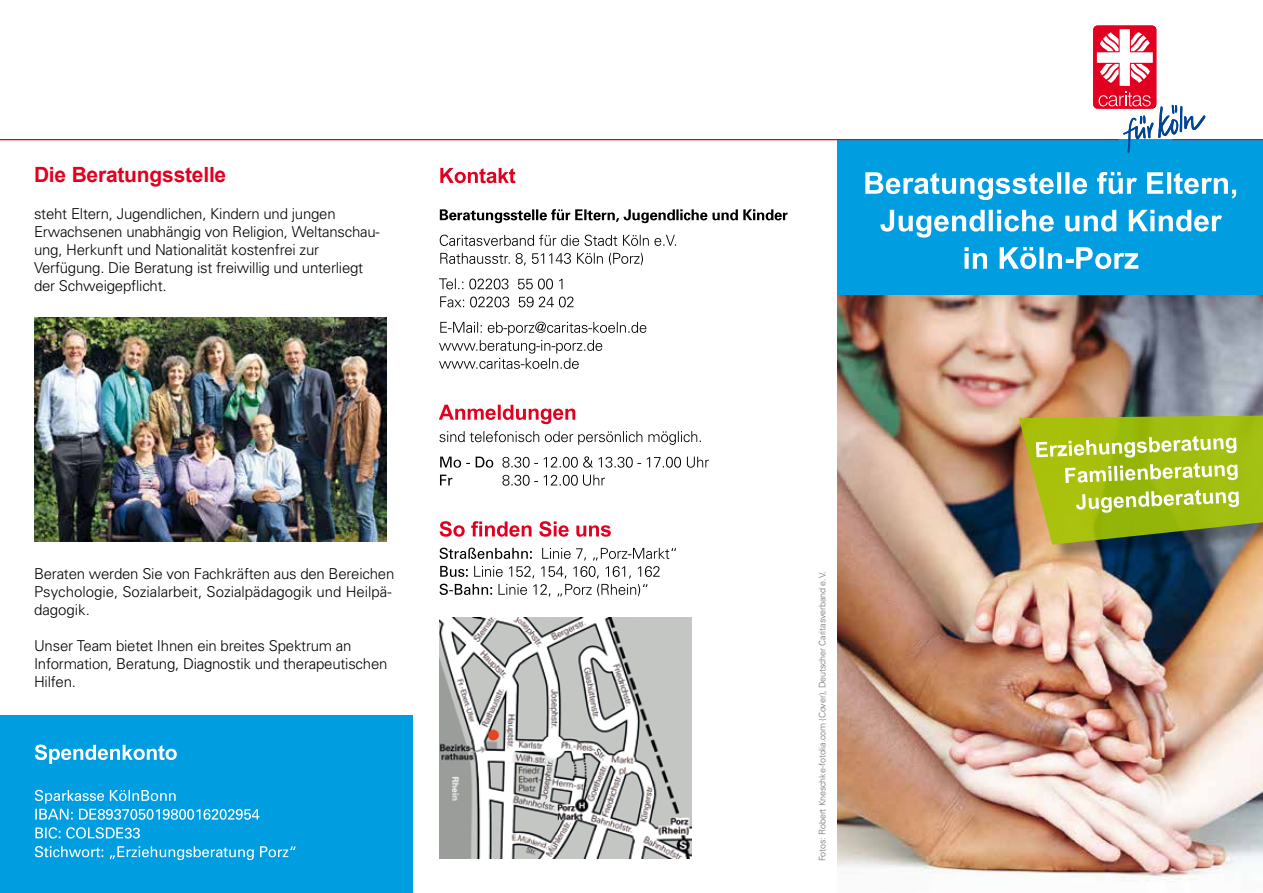
<style>
.page{position:relative;width:1263px;height:893px;background:#fff}
.page>*{position:absolute;margin:0;border:0;box-sizing:border-box;transform-origin:0 0}
.t1{font:700 21px "Arial";letter-spacing:-.01em;color:#e20020}
.t2{font:300 15px/18px "Univers";letter-spacing:-.015em;color:#000}
.t3{font:300 9px "Univers";letter-spacing:-.015em;color:#707172}
</style>
<div class="page">
<svg style="left:440px;top:548px;width:236px;height:49px"></svg>
<svg style="left:440px;top:521px;width:171px;height:16px"></svg>
<svg style="left:440px;top:475px;width:165px;height:11px"></svg>
<svg style="left:440px;top:456px;width:269px;height:12px"></svg>
<svg style="left:439px;top:431px;width:262px;height:14px"></svg>
<svg style="left:439px;top:405px;width:136px;height:19px"></svg>
<svg style="left:439px;top:322px;width:207px;height:47px"></svg>
<svg style="left:440px;top:296px;width:134px;height:11px"></svg>
<svg style="left:439px;top:278px;width:123px;height:11px"></svg>
<svg style="left:440px;top:253px;width:203px;height:13px"></svg>
<svg style="left:440px;top:235px;width:236px;height:11px"></svg>
<svg style="left:440px;top:209px;width:347px;height:14px"></svg>
<svg style="left:440px;top:168px;width:75px;height:15px"></svg>
<img style="left:440px;top:617px;width:252px;height:242px">
<img style="left:838px;top:296px;width:425px;height:586px">
<img style="left:34px;top:317px;width:352px;height:225px">
<div style="left:838px;top:140px;width:425px;height:156px;background:#009ee0"></div>
<div style="left:0;top:716px;width:412px;height:177px;background:#009ee0"></div>
<svg style="left:964px;top:247px;width:174px;height:22px"></svg>
<svg style="left:880px;top:210px;width:342px;height:28px"></svg>
<svg style="left:865px;top:172px;width:371px;height:28px"></svg>
<svg style="left:35px;top:846px;width:261px;height:14px"></svg>
<svg style="left:35px;top:827px;width:105px;height:11px"></svg>
<svg style="left:35px;top:790px;width:224px;height:30px"></svg>
<svg style="left:35px;top:744px;width:142px;height:20px"></svg>
<div style="left:1022px;top:417px;width:241px;height:146px;background:#000;opacity:.4"></div>
<svg style="left:1019px;top:415px;width:244px;height:130px;background:#a7b834"></svg>
<div style="left:1093px;top:26px;width:63px;height:83px;background:#e20020;border-radius:5px"></div>
<svg style="left:1097px;top:29px;width:108px;height:124px"></svg>
<hr style="left:1173px;top:139px;width:90px;height:1px;background:#e20020">
<hr style="left:0;top:139px;width:1119px;height:1px;background:#e20020">
<h1 class="t1" style="left:34px;top:161px;width:194px">Die Beratungsstelle</h1>
<p class="t2" style="left:34px;top:205px;width:347px">steht Eltern, Jugendlichen, Kindern und jungen Erwachsenen unabhängig von Religion, Weltanschau&shy;ung, Herkunft und Nationalität kostenfrei zur Verfügung. Die Beratung ist freiwillig und unterliegt der Schweigepflicht.</p>
<p class="t2" style="left:34px;top:565px;width:362px">Beraten werden Sie von Fachkräften aus den Bereichen<br>Psychologie, Sozialarbeit, Sozialpädagogik und Heilpä&shy;dagogik.</p>
<p class="t2" style="left:34px;top:637px;width:355px">Unser Team bietet Ihnen ein breites Spektrum an<br>Information, Beratung, Diagnostik und therapeutischen<br>Hilfen.</p>
<p class="t3" style="left:817px;top:861px;width:292px;rotate:-90deg">Fotos: Robert Kneschke-fotolia.com (Cover), Deutscher Caritasverband e.V.</p>
</div>
